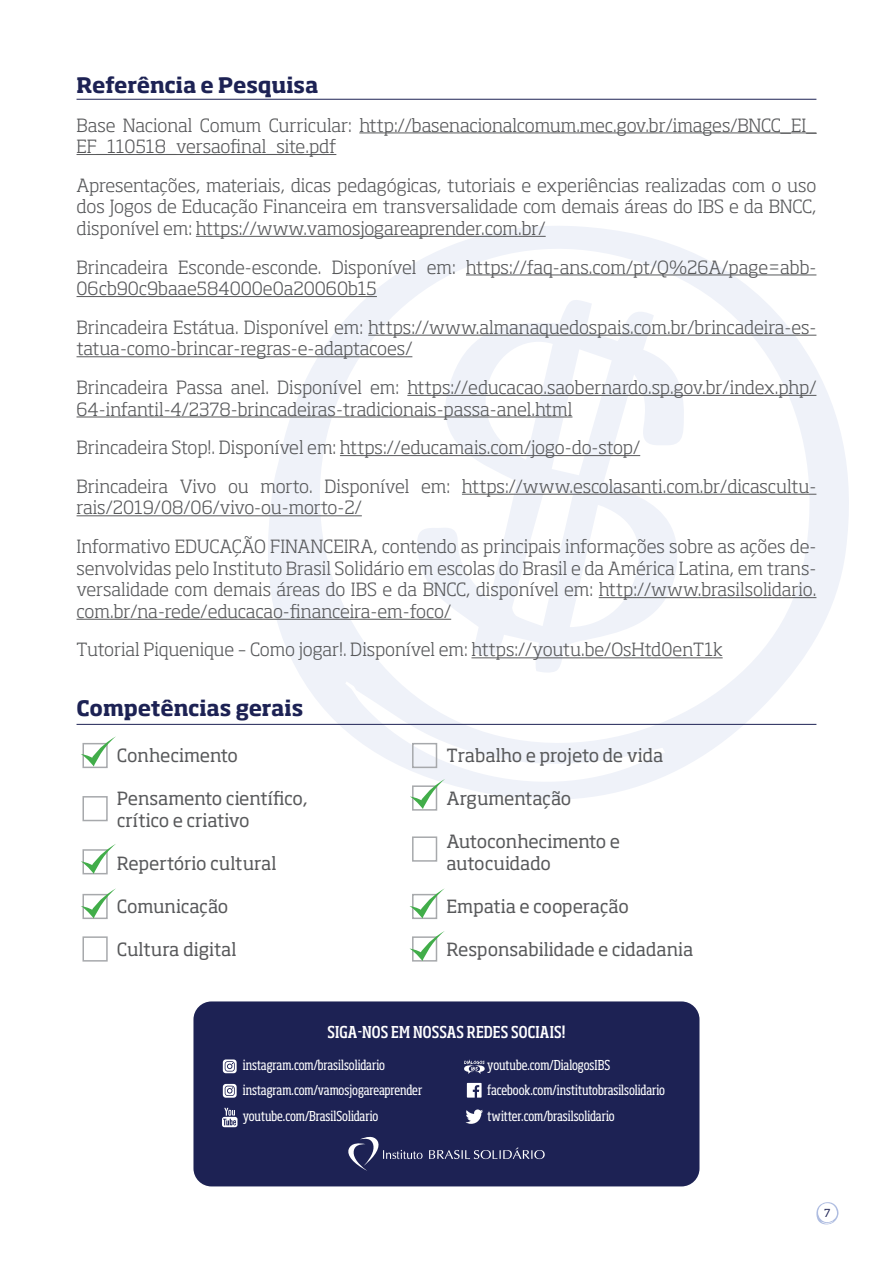
<style>
.page{position:relative;width:893px;height:1263px;background:#fff}
.page>*{position:absolute;margin:0;border:0;box-sizing:border-box;transform-origin:0 0}
.t1{font:700 21px "Soho Std";letter-spacing:-.01em;color:#1d2254}
.t2{font:300 18px/21.6px "Soho Std";letter-spacing:-.005em;color:#58595b}
.t3{font:18px/21.6px "Soho Std";letter-spacing:-.015em;color:#58595b}
.t4{font:500 condensed 16.2px "Soho Std";letter-spacing:.015em;color:#fff}
.t5{font:condensed 13.5px/25.5px "Soho Std";letter-spacing:-.005em;color:#fff}
.t6{font:10.95px "Soho Std";color:#1d2254}
</style>
<div class="page">
<svg style="left:816px;top:1202px;width:23px;height:23px"></svg>
<svg style="left:264px;top:226px;width:585px;height:585px"></svg>
<svg style="left:417px;top:297px;width:269px;height:377px"></svg>
<hr style="left:359px;top:133px;width:457px;height:1px;background:#58595b">
<hr style="left:77px;top:154px;width:259px;height:1px;background:#58595b">
<hr style="left:196px;top:236px;width:350px;height:1px;background:#58595b">
<hr style="left:466px;top:275px;width:350px;height:1px;background:#58595b">
<hr style="left:77px;top:296px;width:300px;height:1px;background:#58595b">
<hr style="left:368px;top:335px;width:448px;height:1px;background:#58595b">
<hr style="left:77px;top:356px;width:335px;height:1px;background:#58595b">
<hr style="left:407px;top:395px;width:409px;height:1px;background:#58595b">
<hr style="left:77px;top:417px;width:495px;height:1px;background:#58595b">
<hr style="left:340px;top:455px;width:300px;height:1px;background:#58595b">
<hr style="left:462px;top:494px;width:354px;height:1px;background:#58595b">
<hr style="left:77px;top:515px;width:285px;height:1px;background:#58595b">
<hr style="left:599px;top:597px;width:217px;height:1px;background:#58595b">
<hr style="left:77px;top:619px;width:374px;height:1px;background:#58595b">
<hr style="left:471px;top:657px;width:252px;height:1px;background:#58595b">
<hr style="left:77px;top:99px;width:739px;height:1px;background:#1d2254">
<div style="left:193px;top:1001px;width:506px;height:185px;background:#1d2254;border-radius:18px"></div>
<svg style="left:429px;top:1147px;width:116px;height:12px"></svg>
<svg style="left:348px;top:1136px;width:75px;height:35px"></svg>
<svg style="left:223px;top:1084px;width:14px;height:14px"></svg>
<svg style="left:222px;top:1108px;width:15px;height:19px"></svg>
<svg style="left:223px;top:1059px;width:14px;height:14px"></svg>
<svg style="left:467px;top:1083px;width:15px;height:14px"></svg>
<svg style="left:465px;top:1109px;width:18px;height:15px"></svg>
<svg style="left:464px;top:1059px;width:21px;height:15px"></svg>
<div style="left:82px;top:743px;width:26px;height:25px;border:2px solid #a7a9ac"></div>
<div style="left:82px;top:796px;width:26px;height:25px;border:2px solid #a7a9ac"></div>
<div style="left:412px;top:743px;width:25px;height:25px;border:2px solid #a7a9ac"></div>
<div style="left:412px;top:785px;width:25px;height:26px;border:2px solid #a7a9ac"></div>
<div style="left:412px;top:836px;width:25px;height:26px;border:2px solid #a7a9ac"></div>
<div style="left:82px;top:894px;width:26px;height:25px;border:2px solid #a7a9ac"></div>
<div style="left:412px;top:894px;width:25px;height:25px;border:2px solid #a7a9ac"></div>
<div style="left:82px;top:936px;width:26px;height:25px;border:2px solid #a7a9ac"></div>
<svg style="left:81px;top:736px;width:35px;height:30px"></svg>
<svg style="left:410px;top:779px;width:35px;height:30px"></svg>
<svg style="left:81px;top:844px;width:35px;height:30px"></svg>
<svg style="left:81px;top:888px;width:35px;height:30px"></svg>
<svg style="left:409px;top:888px;width:36px;height:30px"></svg>
<svg style="left:409px;top:931px;width:36px;height:30px"></svg>
<hr style="left:77px;top:724px;width:739px;height:1px;background:#1d2254">
<p class="t1" style="left:77px;top:72px;width:244px">Referência e Pesquisa</p>
<p class="t2" style="left:77px;top:114px;width:741px">Base Nacional Comum Curricular: http://basenacionalcomum.mec.gov.br/images/BNCC_EI_<br>EF_110518_versaofinal_site.pdf</p>
<p class="t2" style="left:77px;top:174px;width:741px;text-align:justify">Apresentações, materiais, dicas pedagógicas, tutoriais e experiências realizadas com o uso dos Jogos de Educação Financeira em transversalidade com demais áreas do IBS e da BNCC, disponível em: https://www.vamosjogareaprender.com.br/</p>
<p class="t2" style="left:77px;top:256px;width:741px">Brincadeira Esconde-esconde. Disponível em: https://faq-ans.com/pt/Q%26A/page=abb-<br>06cb90c9baae584000e0a20060b15</p>
<p class="t2" style="left:77px;top:316px;width:741px">Brincadeira Estátua. Disponível em: https://www.almanaquedospais.com.br/brincadeira-es&shy;tatua-como-brincar-regras-e-adaptacoes/</p>
<p class="t2" style="left:77px;top:376px;width:741px">Brincadeira Passa anel. Disponível em: https://educacao.saobernardo.sp.gov.br/index.php/<br>64-infantil-4/2378-brincadeiras-tradicionais-passa-anel.html</p>
<p class="t2" style="left:77px;top:428px;width:741px;line-height:38.5px">Brincadeira Stop!. Disponível em: https://educamais.com/jogo-do-stop/<br>Brincadeira Vivo ou morto. Disponível em: https://www.escolasanti.com.br/dicascultu-</p>
<p class="t2" style="left:77px;top:488px;width:741px;line-height:38.5px">rais/2019/08/06/vivo-ou-morto-2/<br>Informativo EDUCAÇÃO FINANCEIRA, contendo as principais informações sobre as ações de-</p>
<p class="t2" style="left:77px;top:557px;width:741px;text-align:justify">senvolvidas pelo Instituto Brasil Solidário em escolas do Brasil e da América Latina, em trans&shy;versalidade com demais áreas do IBS e da BNCC, disponível em: http://www.brasilsolidario. com.br/na-rede/educacao-financeira-em-foco/</p>
<p class="t2" style="left:77px;top:639px;width:648px">Tutorial Piquenique – Como jogar!. Disponível em: https://youtu.be/OsHtd0enT1k</p>
<p class="t1" style="left:77px;top:694px;width:228px">Competências gerais</p>
<p class="t3" style="left:117px;top:744px;width:123px">Conhecimento</p>
<p class="t3" style="left:117px;top:787px;width:192px">Pensamento científico, crítico e criativo</p>
<p class="t3" style="left:117px;top:852px;width:161px">Repertório cultural</p>
<p class="t3" style="left:117px;top:895px;width:113px">Comunicação</p>
<p class="t3" style="left:117px;top:938px;width:121px">Cultura digital</p>
<p class="t3" style="left:446px;top:744px;width:218px">Trabalho e projeto de vida</p>
<p class="t3" style="left:446px;top:787px;width:126px">Argumentação</p>
<p class="t3" style="left:446px;top:830px;width:175px">Autoconhecimento e autocuidado</p>
<p class="t3" style="left:446px;top:895px;width:184px">Empatia e cooperação</p>
<p class="t3" style="left:446px;top:938px;width:248px">Responsabilidade e cidadania</p>
<p class="t4" style="left:328px;top:1021px;width:239px">SIGA-NOS EM NOSSAS REDES SOCIAIS!</p>
<p class="t5" style="left:487px;top:1052px;width:179px">youtube.com/DialogosIBS facebook.com/institutobrasilsolidario twitter.com/brasilsolidario</p>
<p class="t5" style="left:243px;top:1052px;width:181px">instagram.com/brasilsolidario instagram.com/vamosjogareaprender youtube.com/BrasilSolidario</p>
<p class="t6" style="left:824px;top:1206px;width:8px">7</p>
</div>
